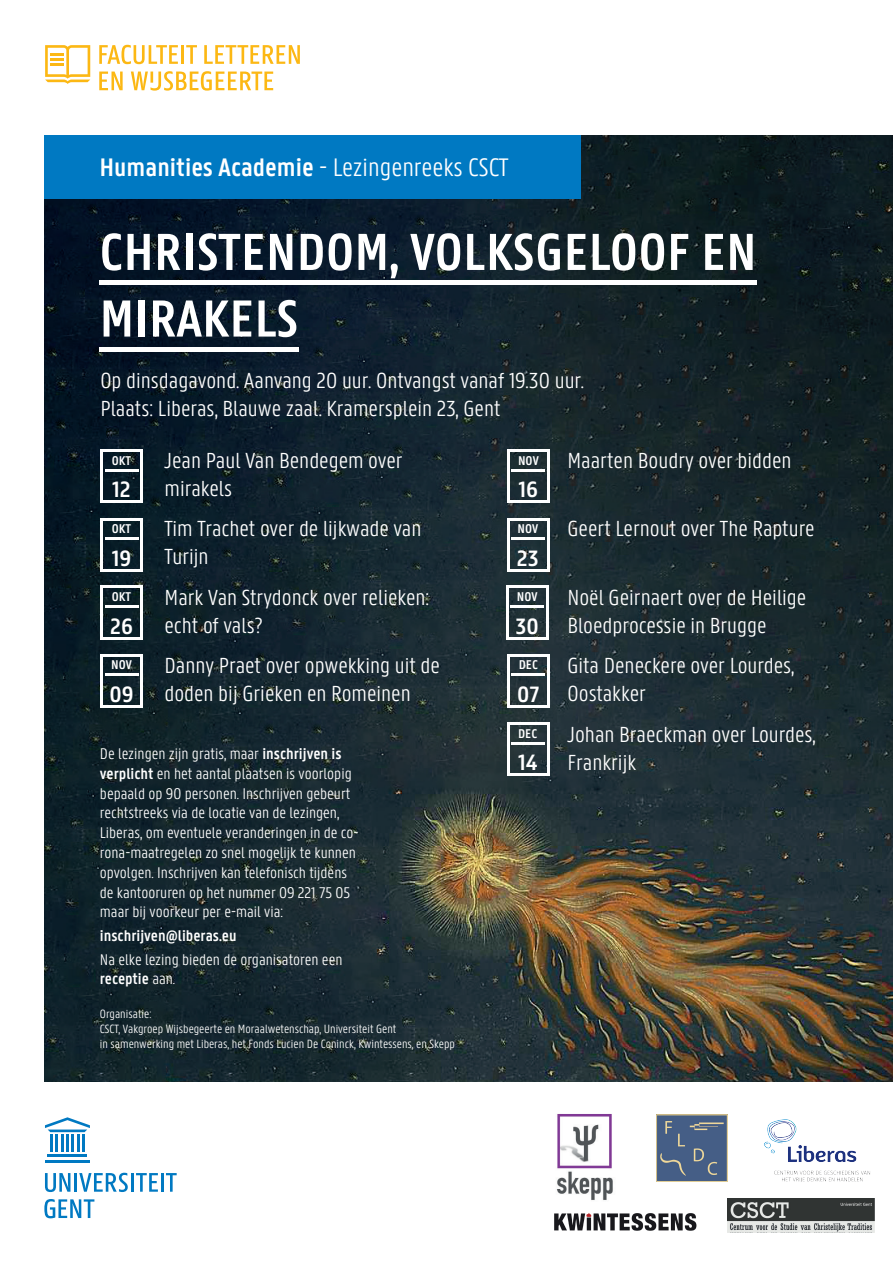
<style>
.page{position:relative;width:893px;height:1263px;background:#fff}
.page>*{position:absolute;margin:0;border:0;box-sizing:border-box;transform-origin:0 0}
.t1{font:600 27px "U Gent Panno Text";color:#fff}
.t2{font:600 23.7px "U Gent Panno Text";color:#fff}
.t3{font:300 23.25px/27.9px "U Gent Panno Text";color:#fff}
.t4{font:300 16.5px/19.8px "U Gent Panno Text";color:#fff}
.t5{font:600 16.5px "U Gent Panno Text";color:#fff}
.t6{font:600 13.5px "U Gent Panno Text";color:#fff}
.t7{font:300 12.75px/15.3px "U Gent Panno Text";color:#fff}
.s1{font-weight:300}
.s2{font-weight:600}
</style>
<div class="page">
<hr style="left:48px;top:1154px;width:39px;height:3px;background:#0079c2">
<hr style="left:45px;top:1160px;width:45px;height:2px;background:#0079c2">
<svg style="left:45px;top:1117px;width:45px;height:35px"></svg>
<svg style="left:45px;top:1173px;width:25px;height:19px"></svg>
<hr style="left:74px;top:1173px;width:3px;height:19px;background:#0079c2">
<svg style="left:79px;top:1173px;width:49px;height:19px"></svg>
<hr style="left:131px;top:1173px;width:3px;height:19px;background:#0079c2">
<svg style="left:136px;top:1173px;width:22px;height:19px"></svg>
<hr style="left:161px;top:1173px;width:3px;height:19px;background:#0079c2">
<svg style="left:166px;top:1173px;width:11px;height:19px"></svg>
<svg style="left:44px;top:1199px;width:50px;height:19px"></svg>
<svg style="left:99px;top:72px;width:24px;height:18px"></svg>
<svg style="left:99px;top:45px;width:79px;height:19px"></svg>
<hr style="left:181px;top:45px;width:3px;height:19px;background:#fcb814">
<svg style="left:186px;top:45px;width:11px;height:19px"></svg>
<svg style="left:204px;top:45px;width:96px;height:19px"></svg>
<svg style="left:131px;top:71px;width:142px;height:20px"></svg>
<svg style="left:45px;top:45px;width:45px;height:39px"></svg>
<img style="left:728px;top:1198px;width:147px;height:35px">
<img style="left:556px;top:1114px;width:57px;height:86px">
<img style="left:554px;top:1213px;width:143px;height:18px">
<img style="left:656px;top:1115px;width:72px;height:66px">
<img style="left:751px;top:1119px;width:124px;height:100px">
<img style="left:44px;top:135px;width:849px;height:947px">
<div style="left:44px;top:135px;width:537px;height:63px;background:#0079c2"></div>
<svg style="left:102px;top:233px;width:19px;height:38px"></svg>
<svg style="left:128px;top:234px;width:22px;height:36px"></svg>
<svg style="left:158px;top:234px;width:22px;height:36px"></svg>
<div style="left:186px;top:234px;width:6px;height:36px;background:#fff"></div>
<svg style="left:199px;top:233px;width:64px;height:38px"></svg>
<svg style="left:270px;top:234px;width:22px;height:36px"></svg>
<svg style="left:301px;top:234px;width:22px;height:36px"></svg>
<svg style="left:329px;top:233px;width:23px;height:38px"></svg>
<svg style="left:359px;top:234px;width:26px;height:36px"></svg>
<svg style="left:391px;top:264px;width:7px;height:14px"></svg>
<svg style="left:410px;top:233px;width:50px;height:38px"></svg>
<svg style="left:467px;top:234px;width:17px;height:36px"></svg>
<svg style="left:490px;top:233px;width:70px;height:38px"></svg>
<svg style="left:568px;top:234px;width:17px;height:36px"></svg>
<svg style="left:593px;top:233px;width:42px;height:38px"></svg>
<svg style="left:641px;top:233px;width:23px;height:38px"></svg>
<svg style="left:671px;top:234px;width:17px;height:36px"></svg>
<svg style="left:705px;top:234px;width:18px;height:36px"></svg>
<svg style="left:730px;top:234px;width:23px;height:36px"></svg>
<hr style="left:99px;top:281px;width:658px;height:4px;background:#fff">
<svg style="left:104px;top:300px;width:26px;height:37px"></svg>
<div style="left:139px;top:300px;width:6px;height:37px;background:#fff"></div>
<svg style="left:153px;top:300px;width:98px;height:37px"></svg>
<svg style="left:258px;top:300px;width:38px;height:37px"></svg>
<div style="left:99px;top:347px;width:200px;height:5px;background:#fff"></div>
<hr style="left:507px;top:518px;width:42px;height:2px;background:#fff">
<hr style="left:507px;top:569px;width:42px;height:2px;background:#fff">
<hr style="left:507px;top:518px;width:2px;height:53px;background:#fff">
<hr style="left:547px;top:518px;width:2px;height:53px;background:#fff">
<hr style="left:511px;top:538px;width:34px;height:2px;background:#fff">
<hr style="left:100px;top:518px;width:43px;height:2px;background:#fff">
<hr style="left:100px;top:569px;width:43px;height:2px;background:#fff">
<hr style="left:100px;top:518px;width:2px;height:53px;background:#fff">
<hr style="left:140px;top:518px;width:3px;height:53px;background:#fff">
<hr style="left:105px;top:538px;width:33px;height:2px;background:#fff">
<hr style="left:100px;top:586px;width:43px;height:2px;background:#fff">
<hr style="left:100px;top:637px;width:43px;height:2px;background:#fff">
<hr style="left:100px;top:586px;width:2px;height:53px;background:#fff">
<hr style="left:140px;top:586px;width:3px;height:53px;background:#fff">
<hr style="left:105px;top:606px;width:33px;height:2px;background:#fff">
<hr style="left:100px;top:654px;width:43px;height:2px;background:#fff">
<hr style="left:100px;top:705px;width:43px;height:2px;background:#fff">
<hr style="left:100px;top:654px;width:2px;height:53px;background:#fff">
<hr style="left:140px;top:654px;width:3px;height:53px;background:#fff">
<hr style="left:105px;top:674px;width:33px;height:2px;background:#fff">
<hr style="left:507px;top:450px;width:42px;height:2px;background:#fff">
<hr style="left:507px;top:501px;width:42px;height:2px;background:#fff">
<hr style="left:507px;top:450px;width:2px;height:53px;background:#fff">
<hr style="left:547px;top:450px;width:2px;height:53px;background:#fff">
<hr style="left:511px;top:469px;width:34px;height:2px;background:#fff">
<hr style="left:100px;top:450px;width:43px;height:2px;background:#fff">
<hr style="left:100px;top:501px;width:43px;height:2px;background:#fff">
<hr style="left:100px;top:450px;width:2px;height:53px;background:#fff">
<hr style="left:140px;top:450px;width:3px;height:53px;background:#fff">
<hr style="left:105px;top:469px;width:33px;height:2px;background:#fff">
<hr style="left:507px;top:723px;width:42px;height:2px;background:#fff">
<hr style="left:507px;top:774px;width:42px;height:2px;background:#fff">
<hr style="left:507px;top:723px;width:2px;height:53px;background:#fff">
<hr style="left:547px;top:723px;width:2px;height:53px;background:#fff">
<hr style="left:511px;top:742px;width:34px;height:2px;background:#fff">
<hr style="left:507px;top:654px;width:42px;height:2px;background:#fff">
<hr style="left:507px;top:705px;width:42px;height:2px;background:#fff">
<hr style="left:507px;top:654px;width:2px;height:53px;background:#fff">
<hr style="left:547px;top:654px;width:2px;height:53px;background:#fff">
<hr style="left:511px;top:674px;width:34px;height:2px;background:#fff">
<hr style="left:507px;top:586px;width:42px;height:2px;background:#fff">
<hr style="left:507px;top:637px;width:42px;height:2px;background:#fff">
<hr style="left:507px;top:586px;width:2px;height:53px;background:#fff">
<hr style="left:547px;top:586px;width:2px;height:53px;background:#fff">
<hr style="left:510px;top:606px;width:34px;height:2px;background:#fff">
<p class="t1" style="left:99px;top:151px;width:411px">Humanities Academie <span class="s1">- Lezingenreeks CSCT</span></p>
<p class="t3" style="left:100px;top:366px;width:485px">Op dinsdagavond. Aanvang 20 uur. Ontvangst vanaf 19.30 uur.<br>Plaats: Liberas, Blauwe zaal. Kramersplein 23, Gent</p>
<p class="t6" style="left:112px;top:452px;width:21px">OKT</p>
<p class="t2" style="left:112px;top:475px;width:20px">12</p>
<p class="t6" style="left:112px;top:521px;width:21px">OKT</p>
<p class="t2" style="left:112px;top:544px;width:21px">19</p>
<p class="t6" style="left:112px;top:588px;width:21px">OKT</p>
<p class="t2" style="left:110px;top:611px;width:24px">26</p>
<p class="t6" style="left:111px;top:657px;width:22px">NOV</p>
<p class="t2" style="left:109px;top:680px;width:26px">09</p>
<p class="t3" style="left:165px;top:446px;width:240px">Jean Paul Van Bendegem over mirakels</p>
<p class="t3" style="left:165px;top:515px;width:258px">Tim Trachet over de lijkwade van<br>Turijn</p>
<p class="t3" style="left:165px;top:583px;width:266px">Mark Van Strydonck over relieken: echt of vals?</p>
<p class="t3" style="left:165px;top:652px;width:277px">Danny Praet over opwekking uit de doden bij Grieken en Romeinen</p>
<p class="t4" style="left:100px;top:744px;width:260px">De lezingen zijn gratis, maar <span class="s2">inschrijven is verplicht</span> en het aantal plaatsen is voorlopig bepaald op 90 personen. Inschrijven gebeurt rechtstreeks via de locatie van de lezingen, Liberas, om eventuele veranderingen in de co&shy;rona-maatregelen zo snel mogelijk te kunnen opvolgen. Inschrijven kan telefonisch tijdens de kantooruren op het nummer 09 221 75 05 maar bij voorkeur per e-mail via:</p>
<p class="t5" style="left:100px;top:926px;width:138px">inschrijven@liberas.eu</p>
<p class="t4" style="left:100px;top:949px;width:244px">Na elke lezing bieden de organisatoren een <span class="s2">receptie</span> aan.</p>
<p class="t7" style="left:100px;top:1006px;width:357px">Organisatie:<br>CSCT, Vakgroep Wijsbegeerte en Moraalwetenschap, Universiteit Gent<br>in samenwerking met Liberas, het Fonds Lucien De Coninck, Kwintessens, en Skepp</p>
<p class="t6" style="left:518px;top:452px;width:22px">NOV</p>
<p class="t2" style="left:519px;top:475px;width:21px">16</p>
<p class="t6" style="left:517px;top:521px;width:22px">NOV</p>
<p class="t2" style="left:517px;top:544px;width:23px">23</p>
<p class="t6" style="left:517px;top:588px;width:22px">NOV</p>
<p class="t2" style="left:516px;top:611px;width:25px">30</p>
<p class="t6" style="left:519px;top:657px;width:21px">DEC</p>
<p class="t2" style="left:517px;top:680px;width:24px">07</p>
<p class="t6" style="left:518px;top:725px;width:21px">DEC</p>
<p class="t2" style="left:518px;top:748px;width:21px">14</p>
<p class="t3" style="left:567px;top:446px;width:226px">Maarten Boudry over bidden</p>
<p class="t3" style="left:567px;top:515px;width:249px">Geert Lernout over The Rapture</p>
<p class="t3" style="left:567px;top:583px;width:240px">Noël Geirnaert over de Heilige<br>Bloedprocessie in Brugge</p>
<p class="t3" style="left:567px;top:652px;width:228px">Gita Deneckere over Lourdes,<br>Oostakker</p>
<p class="t3" style="left:567px;top:720px;width:250px">Johan Braeckman over Lourdes,<br>Frankrijk</p>
</div>
